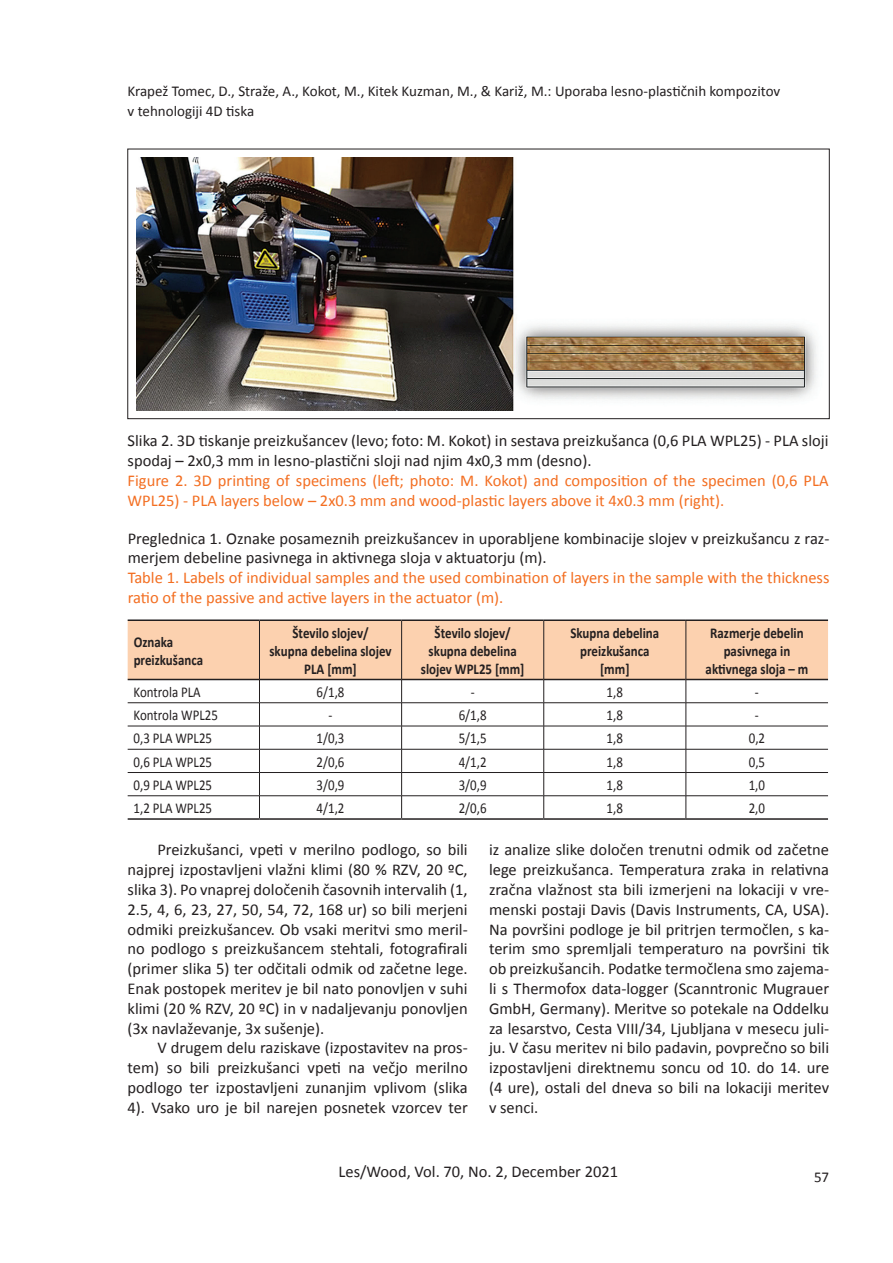
<style>
.page{position:relative;width:893px;height:1263px;background:#fff}
.page>*{position:absolute;margin:0;border:0;box-sizing:border-box;transform-origin:0 0}
.t1{font:16.5px/19.8px "Calibri";color:#231f20;text-align:justify}
.t2{font:16.5px/19.8px "Calibri";color:#f36e21}
.t3{font:700 15px/18px "Calibri";color:#231f20;text-align:center;scale:.86 1}
.t4{font:15px "Calibri";color:#231f20;scale:.86 1}
.t5{font:15px/19.8px "Calibri";color:#231f20}
</style>
<div class="page">
<img style="left:136px;top:157px;width:681px;height:253px">
<div style="left:128px;top:149px;width:701px;height:270px;border:1px solid #231f20"></div>
<svg style="left:128px;top:621px;width:700px;height:197px"></svg>
<hr style="left:128px;top:619px;width:131px;height:2px;background:#231f20">
<hr style="left:259px;top:619px;width:143px;height:2px;background:#231f20">
<hr style="left:402px;top:619px;width:142px;height:2px;background:#231f20">
<hr style="left:544px;top:619px;width:142px;height:2px;background:#231f20">
<hr style="left:686px;top:619px;width:142px;height:2px;background:#231f20">
<hr style="left:128px;top:818px;width:131px;height:2px;background:#231f20">
<hr style="left:259px;top:818px;width:143px;height:2px;background:#231f20">
<hr style="left:402px;top:818px;width:142px;height:2px;background:#231f20">
<hr style="left:544px;top:818px;width:142px;height:2px;background:#231f20">
<hr style="left:686px;top:818px;width:142px;height:2px;background:#231f20">
<hr style="left:128px;top:702px;width:131px;height:1px;background:#231f20">
<hr style="left:259px;top:702px;width:143px;height:1px;background:#231f20">
<hr style="left:402px;top:702px;width:142px;height:1px;background:#231f20">
<hr style="left:544px;top:702px;width:142px;height:1px;background:#231f20">
<hr style="left:686px;top:702px;width:142px;height:1px;background:#231f20">
<hr style="left:128px;top:726px;width:131px;height:1px;background:#231f20">
<hr style="left:259px;top:726px;width:143px;height:1px;background:#231f20">
<hr style="left:402px;top:726px;width:142px;height:1px;background:#231f20">
<hr style="left:544px;top:726px;width:142px;height:1px;background:#231f20">
<hr style="left:686px;top:726px;width:142px;height:1px;background:#231f20">
<hr style="left:128px;top:749px;width:131px;height:1px;background:#231f20">
<hr style="left:259px;top:749px;width:143px;height:1px;background:#231f20">
<hr style="left:402px;top:749px;width:142px;height:1px;background:#231f20">
<hr style="left:544px;top:749px;width:142px;height:1px;background:#231f20">
<hr style="left:686px;top:749px;width:142px;height:1px;background:#231f20">
<hr style="left:128px;top:772px;width:131px;height:1px;background:#231f20">
<hr style="left:259px;top:772px;width:143px;height:1px;background:#231f20">
<hr style="left:402px;top:772px;width:142px;height:1px;background:#231f20">
<hr style="left:544px;top:772px;width:142px;height:1px;background:#231f20">
<hr style="left:686px;top:772px;width:142px;height:1px;background:#231f20">
<hr style="left:128px;top:795px;width:131px;height:1px;background:#231f20">
<hr style="left:259px;top:795px;width:143px;height:1px;background:#231f20">
<hr style="left:402px;top:795px;width:142px;height:1px;background:#231f20">
<hr style="left:544px;top:795px;width:142px;height:1px;background:#231f20">
<hr style="left:686px;top:795px;width:142px;height:1px;background:#231f20">
<p class="t5" style="left:128px;top:81px;width:654px">Krapež Tomec, D., Straže, A., Kokot, M., Kitek Kuzman, M., &amp; Kariž, M.: Uporaba lesno-plastičnih kompozitov v tehnologiji 4D tiska</p>
<p class="t1" style="left:128px;top:431px;width:702px">Slika 2. 3D tiskanje preizkušancev (levo; foto: M. Kokot) in sestava preizkušanca (0,6 PLA WPL25) - PLA sloji spodaj – 2x0,3 mm in lesno-plastični sloji nad njim 4x0,3 mm (desno).</p>
<p class="t2" style="left:128px;top:470px;width:702px">Figure 2. 3D printing of specimens (left; photo: M. Kokot) and composition of the specimen (0,6 PLA<br>WPL25) - PLA layers below – 2x0.3 mm and wood-plastic layers above it 4x0.3 mm (right).</p>
<p class="t1" style="left:128px;top:528px;width:703px">Preglednica 1. Oznake posameznih preizkušancev in uporabljene kombinacije slojev v preizkušancu z raz&shy;merjem debeline pasivnega in aktivnega sloja v aktuatorju (m).</p>
<p class="t2" style="left:128px;top:568px;width:703px">Table 1. Labels of individual samples and the used combination of layers in the sample with the thickness ratio of the passive and active layers in the actuator (m).</p>
<p class="t3" style="left:134px;top:632px;width:82px;text-align:left">Oznaka preizkušanca</p>
<p class="t3" style="left:269px;top:623px;width:144px">Število slojev/<br>skupna debelina slojev<br>PLA [mm]</p>
<p class="t3" style="left:421px;top:623px;width:122px">Število slojev/ skupna debelina slojev WPL25 [mm]</p>
<p class="t3" style="left:570px;top:623px;width:105px">Skupna debelina preizkušanca [mm]</p>
<p class="t3" style="left:706px;top:623px;width:121px">Razmerje debelin pasivnega in aktivnega sloja – m</p>
<p class="t4" style="left:134px;top:682px;width:80px">Kontrola PLA</p>
<p class="t4" style="left:317px;top:682px;width:34px">6/1,8</p>
<p class="t4" style="left:471px;top:682px;width:6px">-</p>
<p class="t4" style="left:607px;top:682px;width:20px">1,8</p>
<p class="t4" style="left:755px;top:682px;width:6px">-</p>
<p class="t4" style="left:134px;top:705px;width:99px">Kontrola WPL25</p>
<p class="t4" style="left:329px;top:705px;width:6px">-</p>
<p class="t4" style="left:459px;top:705px;width:34px">6/1,8</p>
<p class="t4" style="left:607px;top:705px;width:20px">1,8</p>
<p class="t4" style="left:755px;top:705px;width:6px">-</p>
<p class="t4" style="left:134px;top:729px;width:93px">0,3 PLA WPL25</p>
<p class="t4" style="left:317px;top:729px;width:34px">1/0,3</p>
<p class="t4" style="left:459px;top:729px;width:34px">5/1,5</p>
<p class="t4" style="left:607px;top:729px;width:20px">1,8</p>
<p class="t4" style="left:749px;top:729px;width:20px">0,2</p>
<p class="t4" style="left:134px;top:752px;width:93px">0,6 PLA WPL25</p>
<p class="t4" style="left:317px;top:752px;width:34px">2/0,6</p>
<p class="t4" style="left:459px;top:752px;width:34px">4/1,2</p>
<p class="t4" style="left:607px;top:752px;width:20px">1,8</p>
<p class="t4" style="left:749px;top:752px;width:20px">0,5</p>
<p class="t4" style="left:134px;top:775px;width:93px">0,9 PLA WPL25</p>
<p class="t4" style="left:317px;top:775px;width:34px">3/0,9</p>
<p class="t4" style="left:459px;top:775px;width:34px">3/0,9</p>
<p class="t4" style="left:607px;top:775px;width:20px">1,8</p>
<p class="t4" style="left:749px;top:775px;width:20px">1,0</p>
<p class="t4" style="left:134px;top:798px;width:93px">1,2 PLA WPL25</p>
<p class="t4" style="left:317px;top:798px;width:34px">4/1,2</p>
<p class="t4" style="left:459px;top:798px;width:34px">2/0,6</p>
<p class="t4" style="left:607px;top:798px;width:20px">1,8</p>
<p class="t4" style="left:749px;top:798px;width:20px">2,0</p>
<p class="t1" style="left:128px;top:840px;width:342px;text-indent:30px">Preizkušanci, vpeti v merilno podlogo, so bili najprej izpostavljeni vlažni klimi (80 % RZV, 20 ºC, slika 3). Po vnaprej določenih časovnih intervalih (1, 2.5, 4, 6, 23, 27, 50, 54, 72, 168 ur) so bili merjeni odmiki preizkušancev. Ob vsaki meritvi smo meril&shy;no podlogo s preizkušancem stehtali, fotografirali (primer slika 5) ter odčitali odmik od začetne lege.<br>Enak postopek meritev je bil nato ponovljen v suhi klimi (20 % RZV, 20 ºC) in v nadaljevanju ponovljen (3x navlaževanje, 3x sušenje).</p>
<p class="t1" style="left:128px;top:1038px;width:342px;text-indent:30px">V drugem delu raziskave (izpostavitev na pros&shy;tem) so bili preizkušanci vpeti na večjo merilno podlogo ter izpostavljeni zunanjim vplivom (slika 4). Vsako uro je bil narejen posnetek vzorcev ter</p>
<p class="t1" style="left:489px;top:840px;width:342px">iz analize slike določen trenutni odmik od začetne lege preizkušanca. Temperatura zraka in relativna zračna vlažnost sta bili izmerjeni na lokaciji v vre&shy;menski postaji Davis (Davis Instruments, CA, USA).<br>Na površini podloge je bil pritrjen termočlen, s ka&shy;terim smo spremljali temperaturo na površini tik ob preizkušancih. Podatke termočlena smo zajema&shy;li s Thermofox data-logger (Scanntronic Mugrauer GmbH, Germany). Meritve so potekale na Oddelku za lesarstvo, Cesta VIII/34, Ljubljana v mesecu juli&shy;ju. V času meritev ni bilo padavin, povprečno so bili izpostavljeni direktnemu soncu od 10. do 14. ure (4 ure), ostali del dneva so bili na lokaciji meritev v senci.</p>
<p class="t1" style="left:339px;top:1162px;width:281px">Les/Wood, Vol. 70, No. 2, December 2021</p>
<p class="t5" style="left:814px;top:1167px;width:17px">57</p>
</div>
